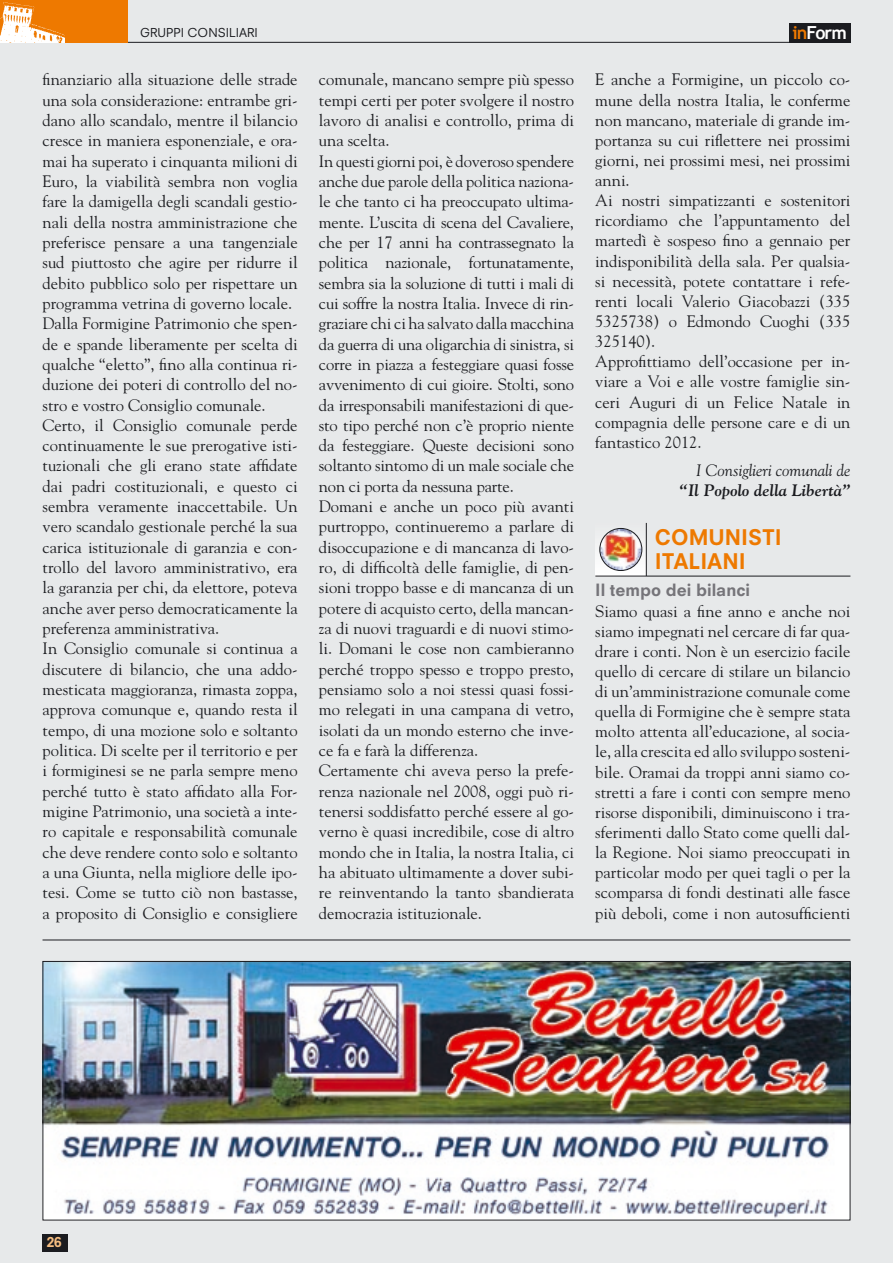
<style>
.page{position:relative;width:893px;height:1263px;background:#e7e9ea}
.page>*{position:absolute;margin:0;border:0;box-sizing:border-box;transform-origin:0 0}
.t1{font:800 21px/24px "Neuzeit S";color:#ee7900}
.t2{font:700 18px "Trebuchet MS";letter-spacing:-.05em;color:#fff}
.t3{font:16.5px/20.2px "Goudy";color:#1b1c20}
.t4{font:italic 16.5px "Goudy";color:#1b1c20}
.t5{font:italic 700 16.5px "Goudy";color:#1b1c20}
.t6{font:800 16.5px "Neuzeit S";color:#757479}
.t7{font:800 13.5px "Neuzeit S";color:#f7be81}
.t8{font:12px "Neuzeit S";color:#1b1c20}
.s1{color:#ee7900}
</style>
<div class="page">
<hr style="left:127px;top:42px;width:723px;height:1px;background:#1b1c20">
<hr style="left:43px;top:940px;width:807px;height:1px;background:#1b1c20">
<div style="left:0;top:0;width:128px;height:43px;background:#ee7900"></div>
<div style="left:789px;top:23px;width:61px;height:19px;background:#1b1c20"></div>
<div style="left:43px;top:1234px;width:25px;height:17px;background:#1b1c20"></div>
<img style="left:0;top:2px;width:65px;height:41px">
<svg style="left:595px;top:523px;width:51px;height:53px"></svg>
<hr style="left:595px;top:576px;width:255px;height:1px;background:#1b1c20">
<hr style="left:646px;top:523px;width:1px;height:53px;background:#1b1c20">
<img style="left:600px;top:528px;width:42px;height:42px;border-radius:50%">
<div style="left:600px;top:528px;width:42px;height:43px;border:1px solid #1b1c20;border-radius:50%"></div>
<img style="left:45px;top:963px;width:803px;height:255px">
<div style="left:43px;top:961px;width:807px;height:259px;border:1px solid #1b1c20"></div>
<p class="t8" style="left:140px;top:26px;width:119px">GRUPPI CONSILIARI</p>
<p class="t2" style="left:792px;top:22px;width:56px"><span class="s1">in</span>Form</p>
<p class="t3" style="left:43px;top:69px;width:257px">finanziario alla situazione delle strade una sola considerazione: entrambe gri&shy;dano allo scandalo, mentre il bilancio cresce in maniera esponenziale, e ora&shy;mai ha superato i cinquanta milioni di Euro, la viabilità sembra non voglia fare la damigella degli scandali gestio&shy;nali della nostra amministrazione che preferisce pensare a una tangenziale sud piuttosto che agire per ridurre il debito pubblico solo per rispettare un programma vetrina di governo locale.<br>Dalla Formigine Patrimonio che spen&shy;de e spande liberamente per scelta di qualche “eletto”, fino alla continua ri&shy;duzione dei poteri di controllo del no&shy;stro e vostro Consiglio comunale.<br>Certo, il Consiglio comunale perde continuamente le sue prerogative isti&shy;tuzionali che gli erano state affidate dai padri costituzionali, e questo ci sembra veramente inaccettabile. Un vero scandalo gestionale perché la sua carica istituzionale di garanzia e con&shy;trollo del lavoro amministrativo, era la garanzia per chi, da elettore, poteva anche aver perso democraticamente la preferenza amministrativa.<br>In Consiglio comunale si continua a discutere di bilancio, che una addo&shy;mesticata maggioranza, rimasta zoppa, approva comunque e, quando resta il tempo, di una mozione solo e soltanto politica. Di scelte per il territorio e per i formiginesi se ne parla sempre meno perché tutto è stato affidato alla For&shy;migine Patrimonio, una società a inte&shy;ro capitale e responsabilità comunale che deve rendere conto solo e soltanto a una Giunta, nella migliore delle ipo&shy;tesi. Come se tutto ciò non bastasse, a proposito di Consiglio e consigliere</p>
<p class="t3" style="left:319px;top:69px;width:257px">comunale, mancano sempre più spesso tempi certi per poter svolgere il nostro lavoro di analisi e controllo, prima di una scelta.<br>In questi giorni poi, è doveroso spendere anche due parole della politica naziona&shy;le che tanto ci ha preoccupato ultima&shy;mente. L’uscita di scena del Cavaliere, che per 17 anni ha contrassegnato la politica nazionale, fortunatamente, sembra sia la soluzione di tutti i mali di cui soffre la nostra Italia. Invece di rin&shy;graziare chi ci ha salvato dalla macchina da guerra di una oligarchia di sinistra, si corre in piazza a festeggiare quasi fosse avvenimento di cui gioire. Stolti, sono da irresponsabili manifestazioni di que&shy;sto tipo perché non c’è proprio niente da festeggiare. Queste decisioni sono soltanto sintomo di un male sociale che non ci porta da nessuna parte.<br>Domani e anche un poco più avanti purtroppo, continueremo a parlare di disoccupazione e di mancanza di lavo&shy;ro, di difficoltà delle famiglie, di pen&shy;sioni troppo basse e di mancanza di un potere di acquisto certo, della mancan&shy;za di nuovi traguardi e di nuovi stimo&shy;li. Domani le cose non cambieranno perché troppo spesso e troppo presto, pensiamo solo a noi stessi quasi fossi&shy;mo relegati in una campana di vetro, isolati da un mondo esterno che inve&shy;ce fa e farà la differenza.<br>Certamente chi aveva perso la prefe&shy;renza nazionale nel 2008, oggi può ri&shy;tenersi soddisfatto perché essere al go&shy;verno è quasi incredibile, cose di altro mondo che in Italia, la nostra Italia, ci ha abituato ultimamente a dover subi&shy;re reinventando la tanto sbandierata democrazia istituzionale.</p>
<p class="t3" style="left:595px;top:69px;width:257px">E anche a Formigine, un piccolo co&shy;mune della nostra Italia, le conferme non mancano, materiale di grande im&shy;portanza su cui riflettere nei prossimi giorni, nei prossimi mesi, nei prossimi anni.<br>Ai nostri simpatizzanti e sostenitori ricordiamo che l’appuntamento del martedì è sospeso fino a gennaio per indisponibilità della sala. Per qualsia&shy;si necessità, potete contattare i refe&shy;renti locali Valerio Giacobazzi (335<br>5325738) o Edmondo Cuoghi (335<br>325140).<br>Approfittiamo dell’occasione per in&shy;viare a Voi e alle vostre famiglie sin&shy;ceri Auguri di un Felice Natale in compagnia delle persone care e di un fantastico 2012.</p>
<p class="t4" style="left:696px;top:460px;width:156px">I Consiglieri comunali de</p>
<p class="t5" style="left:680px;top:480px;width:172px">“Il Popolo della Libertà”</p>
<p class="t1" style="left:655px;top:525px;width:82px">COMUNISTI<br>ITALIANI</p>
<p class="t6" style="left:595px;top:580px;width:156px">IL TEMPO DEI BILANCI</p>
<p class="t3" style="left:595px;top:601px;width:257px;text-align:justify">Siamo quasi a fine anno e anche noi siamo impegnati nel cercare di far qua&shy;drare i conti. Non è un esercizio facile quello di cercare di stilare un bilancio di un’amministrazione comunale come quella di Formigine che è sempre stata molto attenta all’educazione, al socia&shy;le, alla crescita ed allo sviluppo sosteni&shy;bile. Oramai da troppi anni siamo co&shy;stretti a fare i conti con sempre meno risorse disponibili, diminuiscono i tra&shy;sferimenti dallo Stato come quelli dal&shy;la Regione. Noi siamo preoccupati in particolar modo per quei tagli o per la scomparsa di fondi destinati alle fasce più deboli, come i non autosufficienti</p>
<p class="t7" style="left:47px;top:1234px;width:16px">26</p>
</div>
